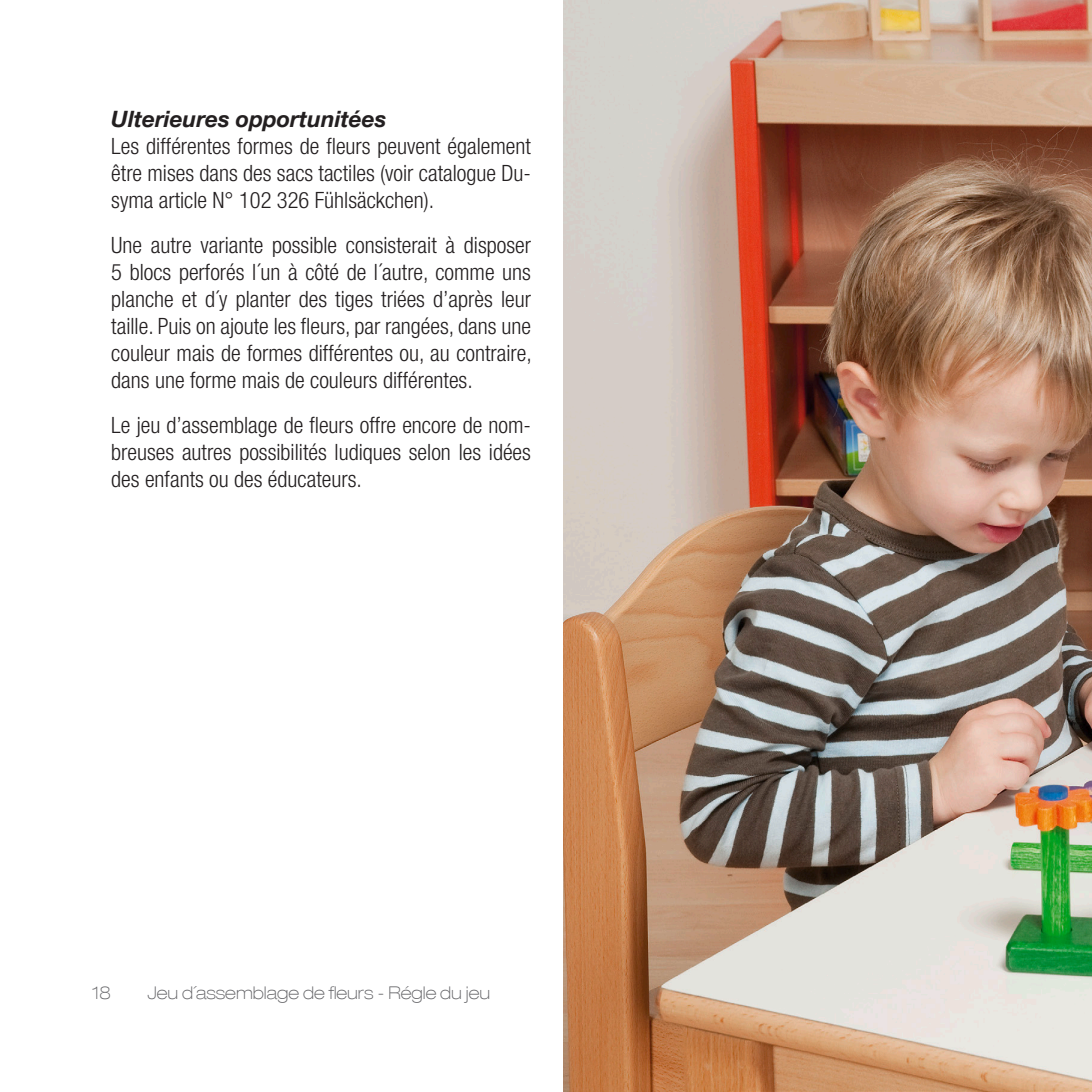
<style>
.page{position:relative;width:1092px;height:1092px;background:#fff}
.page>*{position:absolute;margin:0;border:0;box-sizing:border-box;transform-origin:0 0}
.t1{font:300 condensed 22.5px/27px "Helvetica Neue LT Com";color:#231f20;text-align:justify}
.t2{font:italic 700 22.5px "Helvetica Neue LT Com";color:#231f20}
.t3{font:100 expanded 17.5px "Helvetica Neue LT Com";color:#636366}
</style>
<div class="page">
<img style="left:563px;top:0;width:528px;height:1091px">
<p class="t2" style="left:111px;top:105px;width:276px">Ulterieures opportunitées</p>
<p class="t1" style="left:111px;top:133px;width:421px">Les différentes formes de fleurs peuvent également être mises dans des sacs tactiles (voir catalogue Du&shy;syma article N° 102 326 Fühlsäckchen).</p>
<p class="t1" style="left:111px;top:231px;width:422px">Une autre variante possible consisterait à disposer 5 blocs perforés l´un à côté de l´autre, comme uns planche et d´y planter des tiges triées d’après leur taille. Puis on ajoute les fleurs, par rangées, dans une couleur mais de formes différentes ou, au contraire, dans une forme mais de couleurs différentes.</p>
<p class="t1" style="left:111px;top:411px;width:421px">Le jeu d’assemblage de fleurs offre encore de nom&shy;breuses autres possibilités ludiques selon les idées des enfants ou des éducateurs.</p>
<p class="t3" style="left:92px;top:982px;width:20px">18</p>
<p class="t3" style="left:147px;top:982px;width:344px">Jeu d´assemblage de fleurs - Régle du jeu</p>
</div>
